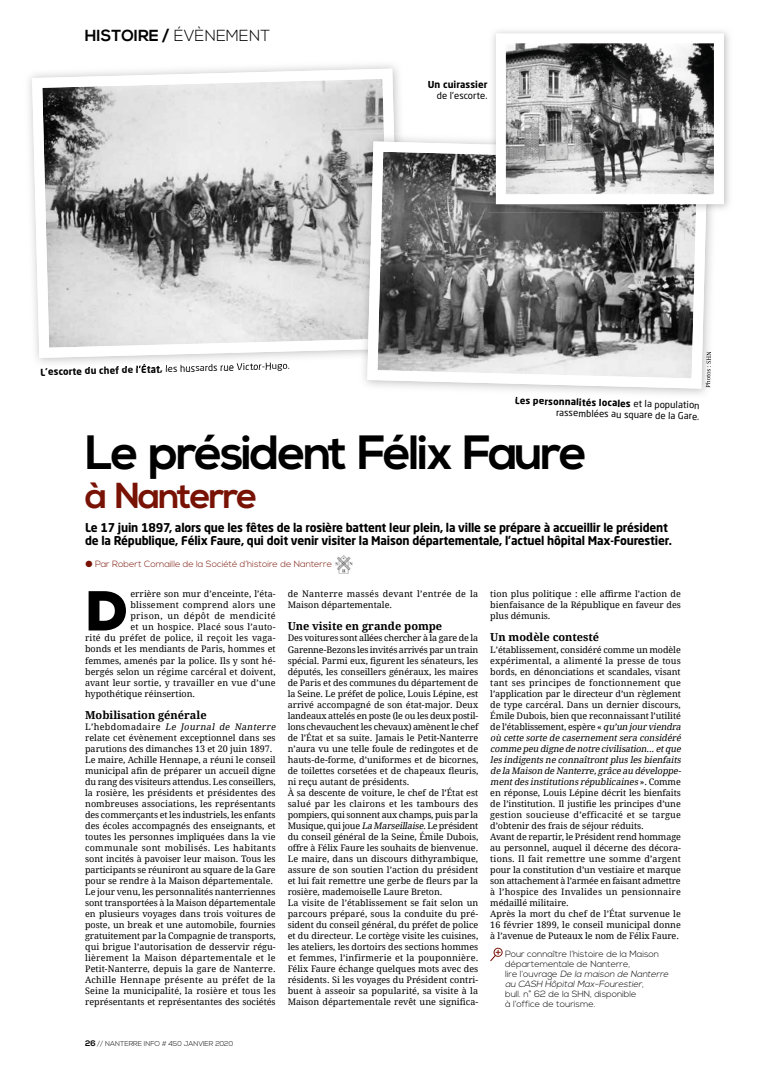
<style>
.page{position:relative;width:766px;height:1078px;background:#fff}
.page>*{position:absolute;margin:0;border:0;box-sizing:border-box;transform-origin:0 0}
.t1{font:900 56.1px "Gotham";color:#000}
.t2{font:700 48px "Nexa";letter-spacing:-.05em;color:#000}
.t3{font:700 36px "Nexa";letter-spacing:-.05em;color:#781205}
.t4{font:700 16px "Nexa";color:#000}
.t5{font:700 12px/13px "Neo Sans Pro";letter-spacing:-.015em;color:#000}
.t6{font:700 11px "Droid Serif";color:#000}
.t7{font:9.5px/10.6px "Neo Sans Pro";letter-spacing:.01em;color:#000;text-align:right}
.t8{font:700 9.5px "Neo Sans Pro";letter-spacing:.01em;color:#000}
.t9{font:9px/11px "Droid Serif";color:#000}
.t10{font:300 9px/10px "Nexa";color:#000}
.t11{font:9px/11px "Droid Serif";letter-spacing:.02em;color:#000}
.t12{font:300 9px "Nexa";color:#781205}
.t13{font:9px "Droid Serif";letter-spacing:.025em;color:#000}
.t14{font:9px "Droid Serif";letter-spacing:.03em;color:#000}
.t15{font:9px "Droid Serif";letter-spacing:.045em;color:#000}
.t16{font:300 7px "Nexa";color:#000}
.s1{font-weight:300}
.s2{font-weight:700}
.s3{font-style:italic}
.s4{font-weight:700;font-size:8px}
</style>
<div class="page">
<svg style="left:490px;top:947px;width:12px;height:13px"></svg>
<img style="left:335px;top:555px;width:18px;height:19px">
<img style="left:41px;top:362px;width:122px;height:6px">
<img style="left:163px;top:362px;width:126px;height:6px">
<svg style="left:32px;top:69px;width:367px;height:289px"></svg>
<img style="left:707px;top:351px;width:4px;height:36px">
<img style="left:359px;top:133px;width:51px;height:235px">
<img style="left:359px;top:133px;width:35px;height:216px">
<svg style="left:367px;top:141px;width:340px;height:247px"></svg>
<img style="left:489px;top:144px;width:218px;height:69px">
<svg style="left:495px;top:33px;width:228px;height:171px"></svg>
<h3 class="t4" style="left:85px;top:27px;width:187px">HISTOIRE / <span class="s1">ÉVÈNEMENT</span></h3>
<p class="t7" style="left:40px;top:368px;width:251px;rotate:-2deg"><sup>L’esc</sup><span class="s2">orte du chef de l’État,</span> les hussards rue Victor-Hugo.</p>
<p class="t8" style="left:427px;top:79px;width:61px">Un cuirassier</p>
<p class="t7" style="left:436px;top:90px;width:52px">de l’escorte.</p>
<p class="t7" style="left:515px;top:394px;width:186px;rotate:2deg"><span class="s2">Les personnalités locales</span> et la population rassemblées au square de la Gare.</p>
<h2 class="t2" style="left:85px;top:425px;width:503px">Le président Félix Faure</h2>
<h3 class="t3" style="left:85px;top:474px;width:174px">à Nanterre</h3>
<h3 class="t5" style="left:85px;top:520px;width:588px">Le 17 juin 1897, alors que les fêtes de la rosière battent leur plein, la ville se prépare à accueillir le président de la République, Félix Faure, qui doit venir visiter la Maison départementale, l’actuel hôpital Max-Fourestier.</h3>
<p class="t12" style="left:86px;top:558px;width:248px">● Par Robert Cornaille de la Société d’histoire de Nanterre</p>
<p class="t11" style="left:287px;top:588px;width:192px">de Nanterre massés devant lʼentrée de la<br>Maison départementale.</p>
<p class="t6" style="left:287px;top:619px;width:156px">Une visite en grande pompe</p>
<p class="t9" style="left:287px;top:632px;width:192px">Des voitures sont allées chercher à la gare de la Garenne-Bezons les invités arrivés par un train spécial. Parmi eux, figurent les sénateurs, les députés, les conseillers généraux, les maires de Paris et des communes du département de la Seine. Le préfet de police, Louis Lépine, est arrivé accompagné de son état-major. Deux landeaux attelés en poste (le ou les deux postil&shy;lons chevauchent les chevaux) amènent le chef de lʼÉtat et sa suite. Jamais le Petit-Nanterre nʼaura vu une telle foule de redingotes et de hauts-de-forme, dʼuniformes et de bicornes, de toilettes corsetées et de chapeaux fleuris, ni reçu autant de présidents.<br>À sa descente de voiture, le chef de lʼÉtat est salué par les clairons et les tambours des pompiers, qui sonnent aux champs, puis par la Musique, qui joue <span class="s3">La Marseillaise</span>. Le président du conseil général de la Seine, Émile Dubois, offre à Félix Faure les souhaits de bienvenue.<br>Le maire, dans un discours dithyrambique, assure de son soutien lʼaction du président et lui fait remettre une gerbe de fleurs par la rosière, mademoiselle Laure Breton.<br>La visite de lʼétablissement se fait selon un parcours préparé, sous la conduite du pré&shy;sident du conseil général, du préfet de police et du directeur. Le cortège visite les cuisines, les ateliers, les dortoirs des sections hommes et femmes, lʼinfirmerie et la pouponnière.<br>Félix Faure échange quelques mots avec des résidents. Si les voyages du Président contri&shy;buent à asseoir sa popularité, sa visite à la Maison départementale revêt une significa-</p>
<h1 class="t1" style="left:85px;top:571px;width:45px">D</h1>
<p class="t9" style="left:130px;top:588px;width:147px">errière son mur d’enceinte, l’éta-</p>
<p class="t14" style="left:130px;top:599px;width:147px">blissement comprend alors une</p>
<p class="t15" style="left:130px;top:610px;width:147px">prison, un dépôt de mendicité</p>
<p class="t11" style="left:130px;top:621px;width:147px">et un hospice. Placé sous l’auto-</p>
<p class="t13" style="left:85px;top:632px;width:192px">rité du préfet de police, il reçoit les vaga-</p>
<p class="t9" style="left:85px;top:643px;width:192px">bonds et les mendiants de Paris, hommes et</p>
<p class="t9" style="left:85px;top:654px;width:192px">femmes, amenés par la police. Ils y sont hé-</p>
<p class="t9" style="left:85px;top:665px;width:192px">bergés selon un régime carcéral et doivent,</p>
<p class="t9" style="left:85px;top:676px;width:192px">avant leur sortie, y travailler en vue d’une</p>
<p class="t9" style="left:85px;top:687px;width:111px">hypothétique réinsertion.</p>
<p class="t6" style="left:85px;top:707px;width:123px">Mobilisation générale</p>
<p class="t9" style="left:85px;top:720px;width:194px">Lʼhebdomadaire <span class="s3">Le Journal de Nanterre </span>relate cet évènement exceptionnel dans ses parutions des dimanches 13 et 20 juin 1897.<br>Le maire, Achille Hennape, a réuni le conseil municipal afin de préparer un accueil digne du rang des visiteurs attendus. Les conseillers, la rosière, les présidents et présidentes des nombreuses associations, les représentants des commerçants et les industriels, les enfants des écoles accompagnés des enseignants, et toutes les personnes impliquées dans la vie communale sont mobilisés. Les habitants sont incités à pavoiser leur maison. Tous les participants se réuniront au square de la Gare pour se rendre à la Maison départementale.<br>Le jour venu, les personnalités nanterriennes sont transportées à la Maison départementale en plusieurs voyages dans trois voitures de poste, un break et une automobile, fournies gratuitement par la Compagnie de transports, qui brigue lʼautorisation de desservir régu&shy;lièrement la Maison départementale et le Petit-Nanterre, depuis la gare de Nanterre.<br>Achille Hennape présente au préfet de la Seine la municipalité, la rosière et tous les représentants et représentantes des sociétés</p>
<p class="t9" style="left:490px;top:588px;width:192px;text-align:justify">tion plus politique : elle affirme lʼaction de bienfaisance de la République en faveur des plus démunis.</p>
<p class="t6" style="left:490px;top:630px;width:110px">Un modèle contesté</p>
<p class="t9" style="left:490px;top:643px;width:194px">Lʼétablissement, considéré comme un modèle expérimental, a alimenté la presse de tous bords, en dénonciations et scandales, visant tant ses principes de fonctionnement que lʼapplication par le directeur dʼun règlement de type carcéral. Dans un dernier discours, Émile Dubois, bien que reconnaissant lʼutilité de lʼétablissement, espère « <span class="s3">quʼun jour viendra où cette sorte de casernementsera considéré comme peu digne de notre civilisation...etque les indigents ne connaîtrontplus les bienfaits de la Maison de Nanterre,grâce au développe&shy;mentdes institutions républicaines</span>» . C o m m e en réponse, Louis Lépine décrit les bienfaits de lʼinstitution. Il justifie les principes dʼune gestion soucieuse dʼefficacité et se targue dʼobtenir des frais de séjour réduits.<br>Avant de repartir, le Président rend hommage au personnel, auquel il décerne des décora&shy;tions. Il fait remettre une somme dʼargent pour la constitution dʼun vestiaire et marque son attachement à lʼarmée en faisant admettre à lʼhospice des Invalides un pensionnaire médaillé militaire.<br>Après la mort du chef de lʼÉtat survenue le 16 février 1899, le conseil municipal donne à lʼavenue de Puteaux le nom de Félix Faure.</p>
<p class="t10" style="left:505px;top:949px;width:167px">Pour connaître l’histoire de la Maison départementale de Nanterre,<br>l i re l ’ o u v ra g e <span class="s3">De la maison de Nanterre au CASH HôpitalMax-Fourestier</span>,<br>bull. n° 62 de la SHN, disponible<br>à l’office de tourisme.</p>
<p class="t16" style="left:85px;top:1038px;width:150px"><span class="s4">26</span> // NANTERRE INFO # 450 JANVIER 2020</p>
</div>
